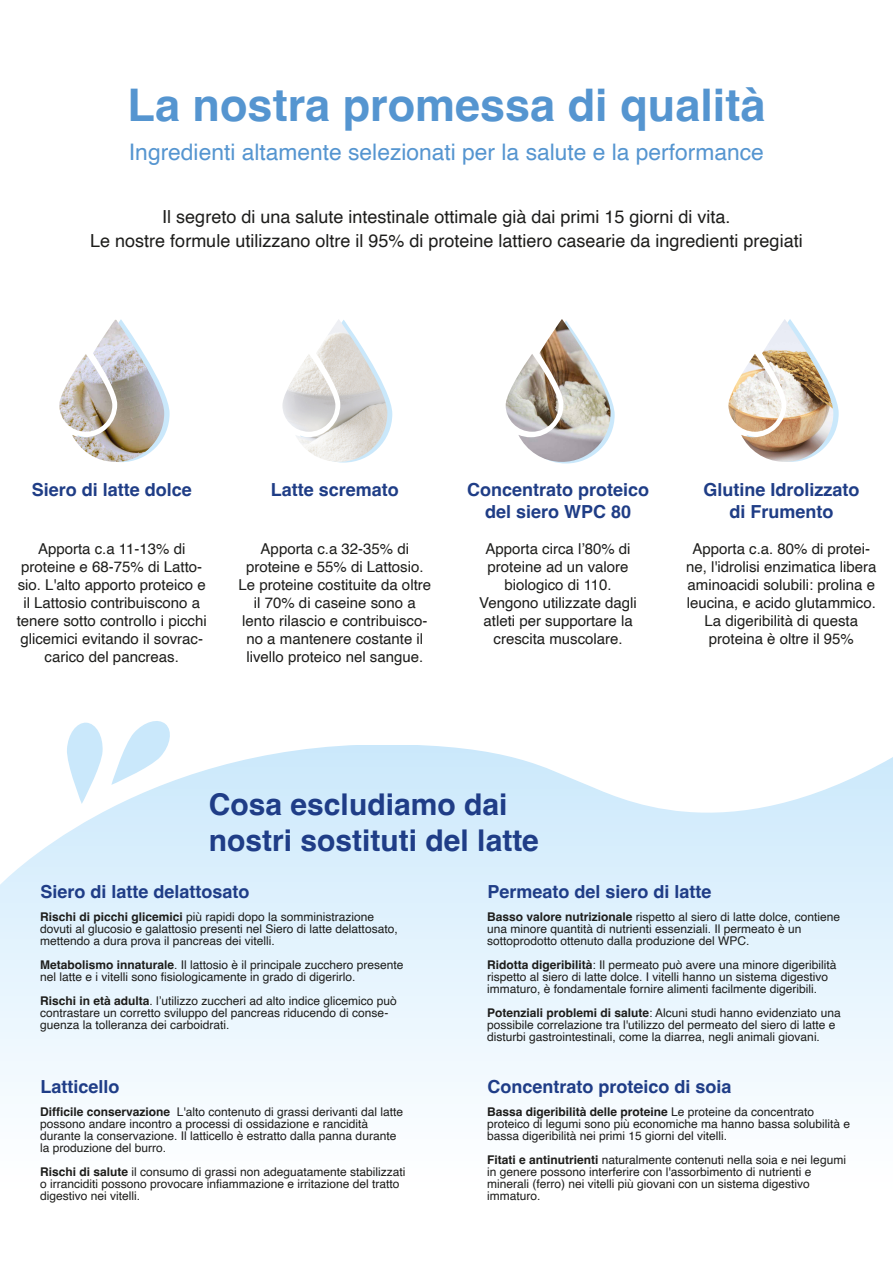
<style>
.page{position:relative;width:893px;height:1263px;background:#fff}
.page>*{position:absolute;margin:0;border:0;box-sizing:border-box;transform-origin:0 0}
.t1{font:700 45px "Helvetica";color:#5595d0}
.t2{font:700 30px/36px "Helvetica";color:#1f3d87}
.t3{font:22.8px "Helvetica";color:#5595d0}
.t4{font:18px/24px "Helvetica";color:#1d1d1b;text-align:center}
.t5{font:700 18px/21.6px "Helvetica";color:#1f3d86;text-align:center}
.t6{font:700 18px "Helvetica";color:#1f3d87}
.t7{font:15px/18px "Helvetica";color:#1d1d1b;text-align:center}
.t8{font:12px/12px "Helvetica";color:#1d1d1b}
.s1{font-weight:700}
</style>
<div class="page">
<svg style="left:0;top:886px;width:892px;height:210px"></svg>
<svg style="left:0;top:745px;width:893px;height:141px;fill:#d7eefc"></svg>
<svg style="left:111px;top:721px;width:62px;height:64px"></svg>
<svg style="left:66px;top:722px;width:37px;height:82px"></svg>
<svg style="left:115px;top:319px;width:55px;height:117px"></svg>
<img style="left:59px;top:320px;width:105px;height:142px">
<svg style="left:338px;top:394px;width:54px;height:69px"></svg>
<img style="left:282px;top:319px;width:105px;height:143px">
<svg style="left:555px;top:399px;width:60px;height:64px"></svg>
<img style="left:506px;top:319px;width:105px;height:143px">
<svg style="left:833px;top:392px;width:6px;height:44px"></svg>
<img style="left:728px;top:319px;width:105px;height:143px">
<h1 class="t1" style="left:128px;top:78px;width:639px">La nostra promessa di qualità</h1>
<h3 class="t3" style="left:129px;top:134px;width:636px">Ingredienti altamente selezionati per la salute e la performance</h3>
<h3 class="t4" style="left:90px;top:205px;width:714px">Il segreto di una salute intestinale ottimale già dai primi 15 giorni di vita.<br>Le nostre formule utilizzano oltre il 95% di proteine lattiero casearie da ingredienti pregiati</h3>
<h3 class="t5" style="left:32px;top:481px;width:162px">Siero di latte dolce</h3>
<p class="t7" style="left:17px;top:540px;width:192px">Apporta c.a 11-13% di proteine e 68-75% di Latto&shy;sio. L'alto apporto proteico e il Lattosio contribuiscono a tenere sotto controllo i picchi glicemici evitando il sovrac&shy;carico del pancreas.</p>
<h3 class="t5" style="left:271px;top:481px;width:130px">Latte scremato</h3>
<p class="t7" style="left:239px;top:540px;width:194px">Apporta c.a 32-35% di proteine e 55% di Lattosio.<br>Le proteine costituite da oltre il 70% di caseine sono a lento rilascio e contribuisco&shy;no a mantenere costante il livello proteico nel sangue.</p>
<h3 class="t5" style="left:467px;top:481px;width:184px">Concentrato proteico del siero WPC 80</h3>
<p class="t7" style="left:479px;top:540px;width:159px">Apporta circa l’80% di proteine ad un valore biologico di 110.<br>Vengono utilizzate dagli atleti per supportare la crescita muscolare.</p>
<h3 class="t5" style="left:703px;top:481px;width:158px">Glutine Idrolizzato di Frumento</h3>
<p class="t7" style="left:686px;top:540px;width:192px">Apporta c.a. 80% di protei&shy;ne, l'idrolisi enzimatica libera aminoacidi solubili: prolina e leucina, e acido glutammico.<br>La digeribilità di questa proteina è oltre il 95%</p>
<h2 class="t2" style="left:209px;top:789px;width:332px">Cosa escludiamo dai nostri sostituti del latte</h2>
<h3 class="t6" style="left:40px;top:881px;width:211px">Siero di latte delattosato</h3>
<p class="t8" style="left:40px;top:911px;width:359px"><span class="s1">Rischi di picchi glicemici</span> più rapidi dopo la somministrazione dovuti al glucosio e galattosio presenti nel Siero di latte delattosato, mettendo a dura prova il pancreas dei vitelli.</p>
<p class="t8" style="left:40px;top:959px;width:365px"><span class="s1">Metabolismo innaturale</span>. Il lattosio è il principale zucchero presente nel latte e i vitelli sono fisiologicamente in grado di digerirlo.</p>
<p class="t8" style="left:40px;top:995px;width:358px"><span class="s1">Rischi in età adulta</span>. l’utilizzo zuccheri ad alto indice glicemico può contrastare un corretto sviluppo del pancreas riducendo di conse&shy;guenza la tolleranza dei carboidrati.</p>
<h3 class="t6" style="left:40px;top:1076px;width:81px">Latticello</h3>
<p class="t8" style="left:40px;top:1106px;width:365px"><span class="s1">Difficile conservazione</span> L'alto contenuto di grassi derivanti dal latte possono andare incontro a processi di ossidazione e rancidità durante la conservazione. Il latticello è estratto dalla panna durante la produzione del burro.</p>
<p class="t8" style="left:40px;top:1166px;width:367px"><span class="s1">Rischi di salute</span> il consumo di grassi non adeguatamente stabilizzati o irranciditi possono provocare infiammazione e irritazione del tratto digestivo nei vitelli.</p>
<h3 class="t6" style="left:488px;top:881px;width:226px">Permeato del siero di latte</h3>
<p class="t8" style="left:487px;top:911px;width:354px"><span class="s1">Basso valore nutrizionale</span> rispetto al siero di latte dolce, contiene una minore quantità di nutrienti essenziali. Il permeato è un sottoprodotto ottenuto dalla produzione del WPC.</p>
<p class="t8" style="left:487px;top:959px;width:351px"><span class="s1">Ridotta digeribilità</span>: Il permeato può avere una minore digeribilità rispetto al siero di latte dolce. I vitelli hanno un sistema digestivo immaturo, è fondamentale fornire alimenti facilmente digeribili.</p>
<p class="t8" style="left:487px;top:1007px;width:355px"><span class="s1">Potenziali problemi di salute</span>: Alcuni studi hanno evidenziato una possibile correlazione tra l'utilizzo del permeato del siero di latte e disturbi gastrointestinali, come la diarrea, negli animali giovani.</p>
<h3 class="t6" style="left:488px;top:1076px;width:246px">Concentrato proteico di soia</h3>
<p class="t8" style="left:487px;top:1106px;width:364px"><span class="s1">Bassa digeribilità delle proteine</span> Le proteine da concentrato proteico di legumi sono più economiche ma hanno bassa solubilità e bassa digeribilità nei primi 15 giorni del vitelli.</p>
<p class="t8" style="left:487px;top:1154px;width:360px"><span class="s1">Fitati e antinutrienti</span> naturalmente contenuti nella soia e nei legumi in genere possono interferire con l'assorbimento di nutrienti e minerali (ferro) nei vitelli più giovani con un sistema digestivo immaturo.</p>
</div>
